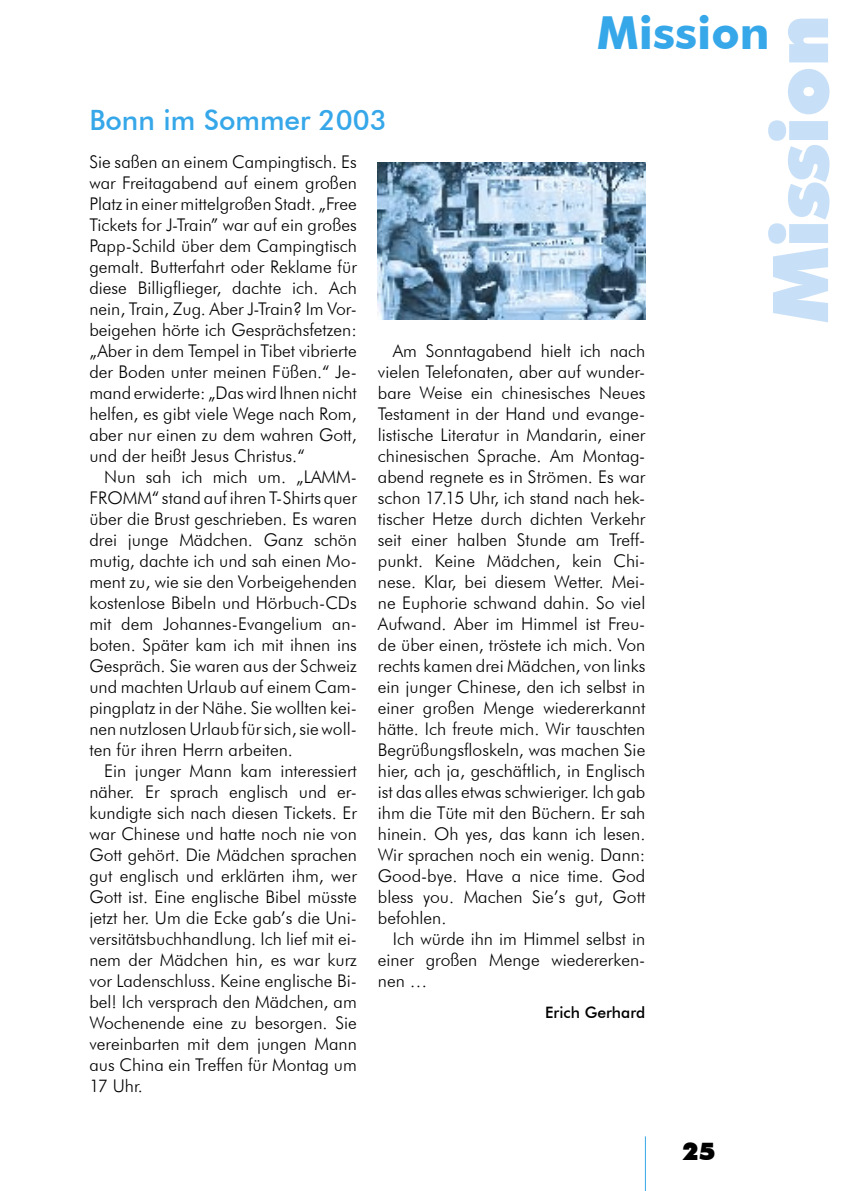
<style>
.page{position:relative;width:844px;height:1191px;background:#fff}
.page>*{position:absolute;margin:0;border:0;box-sizing:border-box;transform-origin:0 0}
.t1{font:900 77px "Futura BT";color:#c8e0f7}
.t2{font:700 45.5px "Futura BT";color:#36a7e9}
.Titel{font:500 28px "Futura BT";color:#36a7e9}
.t3{font:900 24.5px "Futura BT";color:#000}
.Fließtext{font:300 17.5px/21px "Futura BT";color:#000;text-align:justify}
.Fließtext_nach_Titel{font:300 17.5px/21px "Futura BT";color:#000;text-align:justify}
.Autor{font:500 15.75px "Futura BT";color:#000}
</style>
<div class="page">
<hr style="left:644px;top:1136px;width:1px;height:55px;background:#36a7e9">
<img style="left:377px;top:162px;width:268px;height:157px">
<h2 class="t2" style="left:596px;top:6px;width:174px">Mission</h2>
<h1 class="t1" style="left:753px;top:323px;width:309px;rotate:-90deg">Mission</h1>
<p class="Titel" style="left:89px;top:103px;width:299px">Bonn im Sommer 2003</p>
<p class="Fließtext_nach_Titel" style="left:89px;top:151px;width:269px">Sie saßen an einem Campingtisch. Es war Freitagabend auf einem großen Platz in einer mittelgroßen Stadt. „Free Tickets for J-Train” war auf ein großes Papp-Schild über dem Campingtisch gemalt. Butterfahrt oder Reklame für diese Billigflieger, dachte ich. Ach nein, Train, Zug. Aber J-Train? Im Vor&shy;beigehen hörte ich Gesprächsfetzen: „Aber in dem Tempel in Tibet vibrierte der Boden unter meinen Füßen.“ Je&shy;mand erwiderte: „Das wird Ihnen nicht helfen, es gibt viele Wege nach Rom, aber nur einen zu dem wahren Gott, und der heißt Jesus Christus.“</p>
<p class="Fließtext" style="left:89px;top:466px;width:269px;text-indent:15px">Nun sah ich mich um. „LAMM-FROMM“ stand auf ihren T-Shirts quer über die Brust geschrieben. Es waren drei junge Mädchen. Ganz schön mutig, dachte ich und sah einen Mo&shy;ment zu, wie sie den Vorbeigehenden kostenlose Bibeln und Hörbuch-CDs mit dem Johannes-Evangelium an&shy;boten. Später kam ich mit ihnen ins Gespräch. Sie waren aus der Schweiz und machten Urlaub auf einem Cam&shy;pingplatz in der Nähe. Sie wollten kei&shy;nen nutzlosen Urlaub für sich, sie woll&shy;ten für ihren Herrn arbeiten.</p>
<p class="Fließtext" style="left:89px;top:760px;width:269px;text-indent:15px">Ein junger Mann kam interessiert näher. Er sprach englisch und er&shy;kundigte sich nach diesen Tickets. Er war Chinese und hatte noch nie von Gott gehört. Die Mädchen sprachen gut englisch und erklärten ihm, wer Gott ist. Eine englische Bibel müsste jetzt her. Um die Ecke gab’s die Uni&shy;versitätsbuchhandlung. Ich lief mit ei&shy;nem der Mädchen hin, es war kurz vor Ladenschluss. Keine englische Bi&shy;bel! Ich versprach den Mädchen, am Wochenende eine zu besorgen. Sie vereinbarten mit dem jungen Mann aus China ein Treffen für Montag um 17 Uhr.</p>
<p class="Fließtext" style="left:378px;top:340px;width:269px;text-indent:15px">Am Sonntagabend hielt ich nach vielen Telefonaten, aber auf wunder&shy;bare Weise ein chinesisches Neues Testament in der Hand und evange&shy;listische Literatur in Mandarin, einer chinesischen Sprache. Am Montag&shy;abend regnete es in Strömen. Es war schon 17.15 Uhr, ich stand nach hek&shy;tischer Hetze durch dichten Verkehr seit einer halben Stunde am Treff&shy;punkt. Keine Mädchen, kein Chi&shy;nese. Klar, bei diesem Wetter. Mei&shy;ne Euphorie schwand dahin. So viel Aufwand. Aber im Himmel ist Freu&shy;de über einen, tröstete ich mich. Von rechts kamen drei Mädchen, von links ein junger Chinese, den ich selbst in einer großen Menge wiedererkannt hätte. Ich freute mich. Wir tauschten Begrüßungsfloskeln, was machen Sie hier, ach ja, geschäftlich, in Englisch ist das alles etwas schwieriger. Ich gab ihm die Tüte mit den Büchern. Er sah hinein. Oh yes, das kann ich lesen.<br>Wir sprachen noch ein wenig. Dann:<br>Good-bye. Have a nice time. God bless you. Machen Sie’s gut, Gott befohlen.</p>
<p class="Fließtext" style="left:378px;top:928px;width:269px;text-indent:15px">Ich würde ihn im Himmel selbst in einer großen Menge wiedererken&shy;nen …</p>
<p class="Autor" style="left:545px;top:1002px;width:102px">Erich Gerhard</p>
<h3 class="t3" style="left:682px;top:1136px;width:35px">25</h3>
</div>
